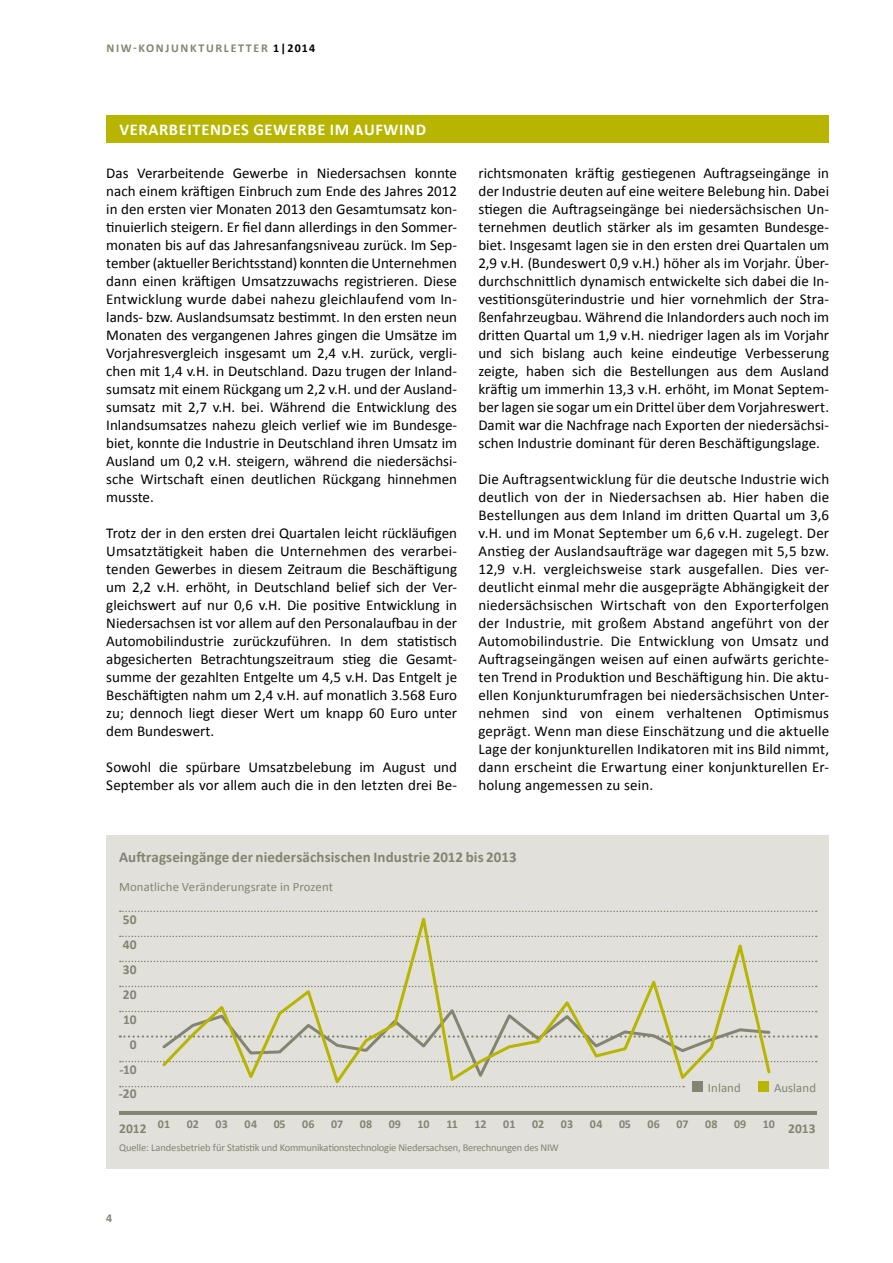
<style>
.page{position:relative;width:893px;height:1263px;background:#fff}
.page>*{position:absolute;margin:0;border:0;box-sizing:border-box;transform-origin:0 0}
.t1{font:700 16.5px "Calibri";letter-spacing:.04em;color:#fff}
.t2{font:15px/18px "Calibri";color:#000;text-align:justify}
.t3{font:700 15px "Calibri";letter-spacing:.005em;color:#848473}
.t4{font:700 13.5px "Calibri";letter-spacing:.01em;color:#848473}
.t5{font:12.75px "Calibri";letter-spacing:.005em;color:#848473}
.t6{font:700 12px "Calibri";letter-spacing:.03em;color:#848473}
.t7{font:700 12px "Calibri";letter-spacing:.14em;color:#848473}
.t8{font:10.5px "Calibri";letter-spacing:-.02em;color:#848473}
.s1{color:#000}
</style>
<div class="page">
<div style="left:106px;top:835px;width:723px;height:334px;background:#e1e0da"></div>
<div style="left:106px;top:115px;width:723px;height:27px;background:#b8b500"></div>
<div style="left:758px;top:1081px;width:11px;height:11px;background:#b8b500"></div>
<div style="left:692px;top:1081px;width:11px;height:11px;background:#848473"></div>
<hr style="left:119px;top:1111px;width:697px;height:4px;background:#848473">
<svg style="left:120px;top:910px;width:697px;height:2px"></svg>
<svg style="left:120px;top:961px;width:697px;height:1px"></svg>
<svg style="left:120px;top:986px;width:697px;height:1px"></svg>
<svg style="left:120px;top:1011px;width:697px;height:1px"></svg>
<svg style="left:120px;top:1035px;width:697px;height:3px"></svg>
<svg style="left:120px;top:1061px;width:697px;height:1px"></svg>
<svg style="left:120px;top:1086px;width:39px;height:1px"></svg>
<svg style="left:120px;top:936px;width:697px;height:1px"></svg>
<svg style="left:160px;top:910px;width:612px;height:178px"></svg>
<p class="t7" style="left:107px;top:40px;width:210px">NIW-KONJUNKTURLETTER <span class="s1">1|2014</span></p>
<p class="t1" style="left:119px;top:119px;width:21px">VERARBEITENDES</p>
<p class="t1" style="left:253px;top:119px;width:22px">GEWERBE</p>
<p class="t1" style="left:330px;top:119px;width:66px">IM AUFWIND</p>
<p class="t2" style="left:106px;top:164px;width:352px">Das Verarbeitende Gewerbe in Niedersachsen konnte nach einem kräftigen Einbruch zum Ende des Jahres 2012 in den ersten vier Monaten 2013 den Gesamtumsatz kon&shy;tinuierlich steigern. Er fiel dann allerdings in den Sommer&shy;monaten bis auf das Jahresanfangsniveau zurück. Im Sep&shy;tember (aktueller Berichtsstand) konnten die Unternehmen dann einen kräftigen Umsatzzuwachs registrieren. Diese Entwicklung wurde dabei nahezu gleichlaufend vom In&shy;lands- bzw. Auslandsumsatz bestimmt. In den ersten neun Monaten des vergangenen Jahres gingen die Umsätze im Vorjahresvergleich insgesamt um 2,4 v.H. zurück, vergli&shy;chen mit 1,4 v.H. in Deutschland. Dazu trugen der Inland&shy;sumsatz mit einem Rückgang um 2,2 v.H. und der Ausland&shy;sumsatz mit 2,7 v.H. bei. Während die Entwicklung des Inlandsumsatzes nahezu gleich verlief wie im Bundesge&shy;biet, konnte die Industrie in Deutschland ihren Umsatz im Ausland um 0,2 v.H. steigern, während die niedersächsi&shy;sche Wirtschaft einen deutlichen Rückgang hinnehmen musste.</p>
<p class="t2" style="left:106px;top:524px;width:352px">Trotz der in den ersten drei Quartalen leicht rückläufigen Umsatztätigkeit haben die Unternehmen des verarbei&shy;tenden Gewerbes in diesem Zeitraum die Beschäftigung um 2,2 v.H. erhöht, in Deutschland belief sich der Ver&shy;gleichswert auf nur 0,6 v.H. Die positive Entwicklung in Niedersachsen ist vor allem auf den Personalaufbau in der Automobilindustrie zurückzuführen. In dem statistisch abgesicherten Betrachtungszeitraum stieg die Gesamt&shy;summe der gezahlten Entgelte um 4,5 v.H. Das Entgelt je Beschäftigten nahm um 2,4 v.H. auf monatlich 3.568 Euro zu; dennoch liegt dieser Wert um knapp 60 Euro unter dem Bundeswert.</p>
<p class="t2" style="left:106px;top:758px;width:352px">Sowohl die spürbare Umsatzbelebung im August und<br>September als vor allem auch die in den letzten drei Be-</p>
<p class="t2" style="left:478px;top:164px;width:352px">richtsmonaten kräftig gestiegenen Auftragseingänge in der Industrie deuten auf eine weitere Belebung hin. Dabei stiegen die Auftragseingänge bei niedersächsischen Un&shy;ternehmen deutlich stärker als im gesamten Bundesge&shy;biet. Insgesamt lagen sie in den ersten drei Quartalen um 2,9 v.H. (Bundeswert 0,9 v.H.) höher als im Vorjahr. Über&shy;durchschnittlich dynamisch entwickelte sich dabei die In&shy;vestitionsgüterindustrie und hier vornehmlich der Stra&shy;ßenfahrzeugbau. Während die Inlandorders auch noch im dritten Quartal um 1,9 v.H. niedriger lagen als im Vorjahr und sich bislang auch keine eindeutige Verbesserung zeigte, haben sich die Bestellungen aus dem Ausland kräftig um immerhin 13,3 v.H. erhöht, im Monat Septem&shy;ber lagen sie sogar um ein Drittel über dem Vorjahreswert.<br>Damit war die Nachfrage nach Exporten der niedersächsi&shy;schen Industrie dominant für deren Beschäftigungslage.</p>
<p class="t2" style="left:478px;top:470px;width:352px">Die Auftragsentwicklung für die deutsche Industrie wich deutlich von der in Niedersachsen ab. Hier haben die Bestellungen aus dem Inland im dritten Quartal um 3,6 v.H. und im Monat September um 6,6 v.H. zugelegt. Der Anstieg der Auslandsaufträge war dagegen mit 5,5 bzw.<br>12,9 v.H. vergleichsweise stark ausgefallen. Dies ver&shy;deutlicht einmal mehr die ausgeprägte Abhängigkeit der niedersächsischen Wirtschaft von den Exporterfolgen der Industrie, mit großem Abstand angeführt von der Automobilindustrie. Die Entwicklung von Umsatz und Auftragseingängen weisen auf einen aufwärts gerichte&shy;ten Trend in Produktion und Beschäftigung hin. Die aktu&shy;ellen Konjunkturumfragen bei niedersächsischen Unter&shy;nehmen sind von einem verhaltenen Optimismus geprägt. Wenn man diese Einschätzung und die aktuelle Lage der konjunkturellen Indikatoren mit ins Bild nimmt, dann erscheint die Erwartung einer konjunkturellen Er&shy;holung angemessen zu sein.</p>
<p class="t3" style="left:119px;top:848px;width:399px">AUFTRAGSEINGÄNGE DER NIEDERSÄCHSISCHEN INDUSTRIE 2012 BIS 2013</p>
<p class="t5" style="left:119px;top:879px;width:216px">Monatliche Veränderungsrate in Prozent</p>
<p class="t4" style="left:123px;top:911px;width:15px">50</p>
<p class="t4" style="left:123px;top:936px;width:15px">40</p>
<p class="t4" style="left:123px;top:961px;width:15px">30</p>
<p class="t4" style="left:123px;top:985px;width:15px">20</p>
<p class="t4" style="left:123px;top:1010px;width:15px">10</p>
<p class="t4" style="left:130px;top:1035px;width:8px">0</p>
<p class="t4" style="left:119px;top:1060px;width:19px">-10</p>
<p class="t4" style="left:119px;top:1085px;width:19px">-20</p>
<p class="t5" style="left:708px;top:1080px;width:34px">Inland</p>
<p class="t5" style="left:774px;top:1080px;width:44px">Ausland</p>
<p class="t6" style="left:158px;top:1116px;width:14px">01</p>
<p class="t6" style="left:187px;top:1116px;width:14px">02</p>
<p class="t6" style="left:216px;top:1116px;width:14px">03</p>
<p class="t6" style="left:245px;top:1116px;width:14px">04</p>
<p class="t6" style="left:274px;top:1116px;width:13px">05</p>
<p class="t6" style="left:302px;top:1116px;width:14px">06</p>
<p class="t6" style="left:331px;top:1116px;width:14px">07</p>
<p class="t6" style="left:360px;top:1116px;width:14px">08</p>
<p class="t6" style="left:389px;top:1116px;width:14px">09</p>
<p class="t6" style="left:417px;top:1116px;width:14px">10</p>
<p class="t6" style="left:532px;top:1116px;width:14px">02</p>
<p class="t6" style="left:561px;top:1116px;width:14px">03</p>
<p class="t6" style="left:590px;top:1116px;width:14px">04</p>
<p class="t6" style="left:619px;top:1116px;width:13px">05</p>
<p class="t6" style="left:648px;top:1116px;width:14px">06</p>
<p class="t6" style="left:676px;top:1116px;width:14px">07</p>
<p class="t6" style="left:705px;top:1116px;width:14px">08</p>
<p class="t6" style="left:734px;top:1116px;width:14px">09</p>
<p class="t6" style="left:763px;top:1116px;width:14px">10</p>
<p class="t6" style="left:446px;top:1116px;width:13px">11</p>
<p class="t6" style="left:474px;top:1116px;width:14px">12</p>
<p class="t6" style="left:503px;top:1116px;width:14px">01</p>
<p class="t4" style="left:119px;top:1120px;width:29px">2012</p>
<p class="t4" style="left:788px;top:1120px;width:29px">2013</p>
<p class="t8" style="left:119px;top:1141px;width:441px">Quelle: Landesbetrieb für Statistik und Kommunikationstechnologie Niedersachsen, Berechnungen des NIW</p>
<p class="t6" style="left:106px;top:1211px;width:8px">4</p>
</div>
